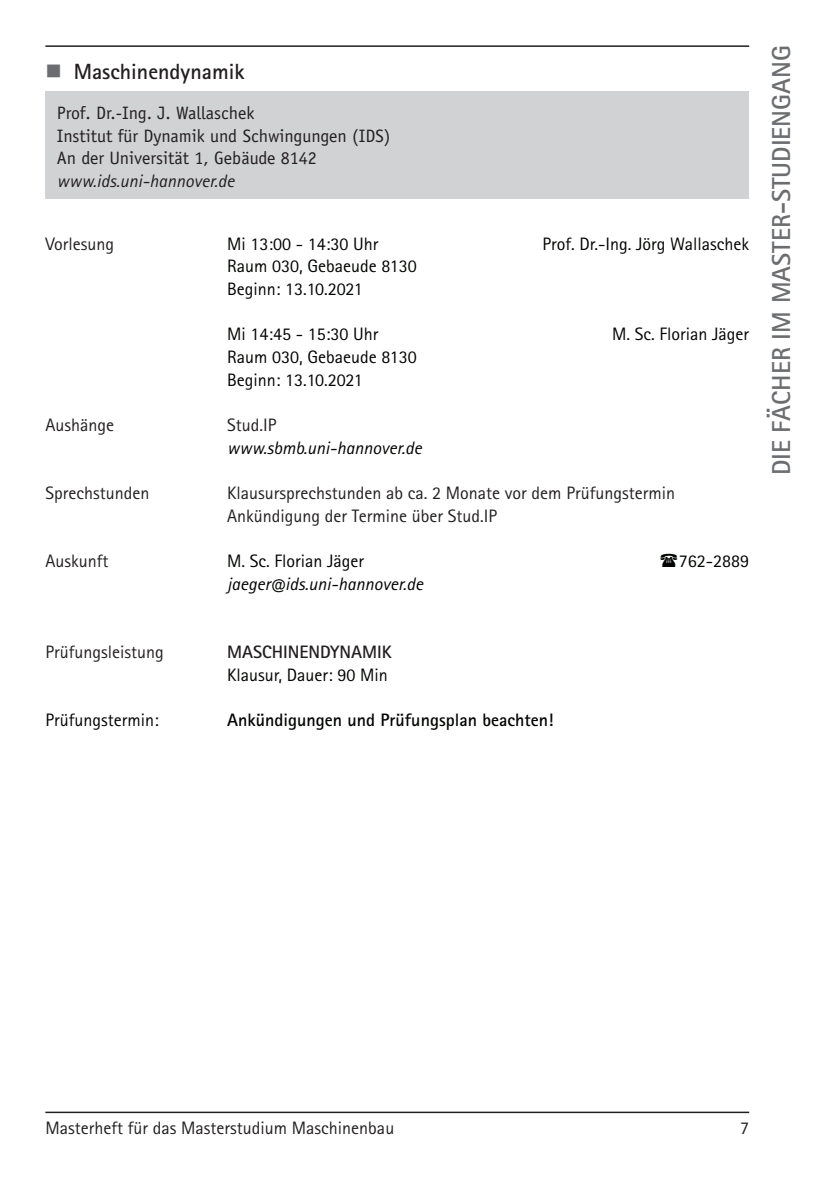
<style>
.page{position:relative;width:840px;height:1191px;background:#fff}
.page>*{position:absolute;margin:0;border:0;box-sizing:border-box;transform-origin:0 0}
.t1{font:700 26px "Rotis Sans Serif Std";color:#6c6d70}
.t2{font:700 22px "Rotis Sans Serif Std";color:#231f20}
.t3{font:18px/22.6px "Rotis Sans Serif Std";color:#000400}
.t4{font:18px/22.6px "Rotis Sans Serif Std";color:#231f20}
.t5{font:18px/22.6px "Officina Sans";color:#231f20}
.t6{font:italic 18px "Rotis Sans Serif Std";color:#000400}
.t7{font:700 18px "Rotis Sans Serif Std";color:#000400}
.t8{font:italic 18px "Rotis Sans Serif Std";color:#231f20}
.t9{font:700 18px "Rotis Sans Serif Std";color:#231f20}
</style>
<div class="page">
<hr style="left:45px;top:1111px;width:703px;height:2px;background:#231f20">
<hr style="left:45px;top:45px;width:703px;height:2px;background:#231f20">
<div style="left:45px;top:91px;width:703px;height:107px;background:#d1d2d4"></div>
<p class="t2" style="left:74px;top:58px;width:172px">Maschinendynamik</p>
<p class="t5" style="left:57px;top:102px;width:335px">Prof. Dr.-Ing. J. Wallaschek<br>Institut für Dynamik und Schwingungen (IDS)<br>An der Universität 1, Gebäude 8142</p>
<p class="t8" style="left:57px;top:170px;width:179px">www.ids.uni-hannover.de</p>
<p class="t4" style="left:45px;top:232px;width:70px">Vorlesung</p>
<p class="t3" style="left:227px;top:232px;width:153px">Mi 13:00 - 14:30 Uhr</p>
<p class="t3" style="left:542px;top:232px;width:208px">Prof. Dr.-Ing. Jörg Wallaschek</p>
<p class="t3" style="left:227px;top:255px;width:191px">Raum 030, Gebaeude 8130<br>Beginn: 13.10.2021</p>
<p class="t3" style="left:227px;top:323px;width:153px">Mi 14:45 - 15:30 Uhr</p>
<p class="t3" style="left:611px;top:323px;width:138px">M. Sc. Florian Jäger</p>
<p class="t3" style="left:227px;top:346px;width:191px">Raum 030, Gebaeude 8130<br>Beginn: 13.10.2021</p>
<p class="t4" style="left:45px;top:414px;width:70px">Aushänge</p>
<p class="t4" style="left:227px;top:414px;width:51px">Stud.IP</p>
<p class="t6" style="left:227px;top:437px;width:196px">www.sbmb.uni-hannover.de</p>
<p class="t4" style="left:45px;top:482px;width:105px">Sprechstunden</p>
<p class="t4" style="left:227px;top:482px;width:449px">Klausursprechstunden ab ca. 2 Monate vor dem Prüfungstermin<br>Ankündigung der Termine über Stud.IP</p>
<p class="t4" style="left:45px;top:550px;width:65px">Auskunft</p>
<p class="t3" style="left:227px;top:550px;width:138px">M. Sc. Florian Jäger</p>
<p class="t3" style="left:678px;top:550px;width:72px">762-2889</p>
<p class="t6" style="left:227px;top:573px;width:197px">jaeger@ids.uni-hannover.de</p>
<h1 class="t1" style="left:764px;top:475px;width:431px;rotate:-90deg">DIE FÄCHER IM MASTER-STUDIENGANG</h1>
<p class="t4" style="left:45px;top:640px;width:120px">Prüfungsleistung</p>
<p class="t9" style="left:227px;top:640px;width:166px">MASCHINENDYNAMIK</p>
<p class="t3" style="left:227px;top:663px;width:162px">Klausur, Dauer: 90 Min</p>
<p class="t3" style="left:45px;top:708px;width:115px">Prüfungstermin:</p>
<p class="t7" style="left:227px;top:708px;width:328px">Ankündigungen und Prüfungsplan beachten!</p>
<p class="t4" style="left:45px;top:1117px;width:350px">Masterheft für das Masterstudium Maschinenbau</p>
<p class="t4" style="left:739px;top:1117px;width:10px">7</p>
</div>
